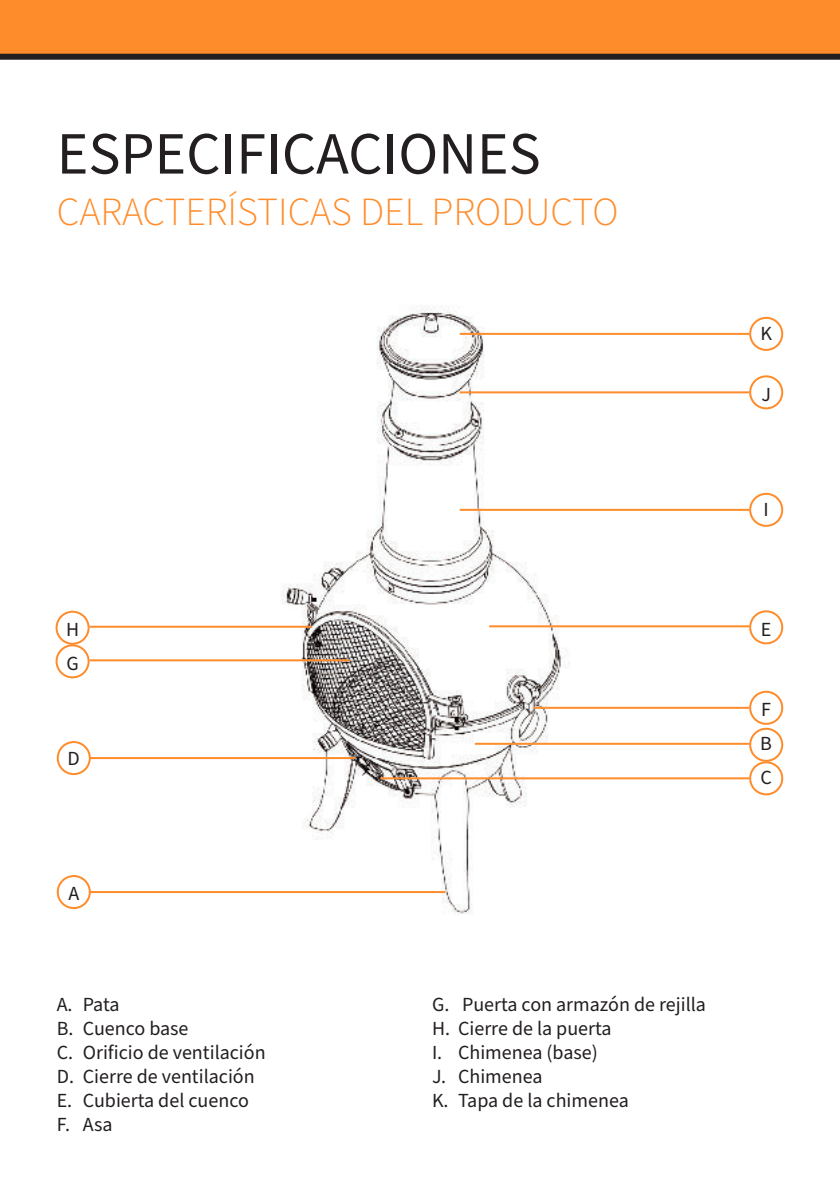
<style>
.page{position:relative;width:840px;height:1191px;background:#fff}
.page>*{position:absolute;margin:0;border:0;box-sizing:border-box;transform-origin:0 0}
.t1{font:60px "Source Sans Pro";color:#231f20}
.t2{font:300 40px "Source Sans Pro";color:#ff8c2b}
.t3{font:20px "Source Sans Pro";color:#231f20}
</style>
<div class="page">
<img style="left:230px;top:305px;width:398px;height:610px">
<div style="left:0;top:0;width:839px;height:57px;background:#ff8c2b"></div>
<div style="left:0;top:54px;width:839px;height:6px;background:#231f20"></div>
<div style="left:748px;top:610px;width:34px;height:34px;border:2px solid #ff8c2b;border-radius:50%"></div>
<hr style="left:489px;top:625px;width:259px;height:2px;background:#ff8c2b">
<div style="left:57px;top:741px;width:34px;height:34px;border:2px solid #ff8c2b;border-radius:50%"></div>
<hr style="left:90px;top:757px;width:265px;height:2px;background:#ff8c2b">
<div style="left:57px;top:875px;width:34px;height:34px;border:2px solid #ff8c2b;border-radius:50%"></div>
<hr style="left:90px;top:891px;width:355px;height:2px;background:#ff8c2b">
<div style="left:748px;top:728px;width:34px;height:34px;border:2px solid #ff8c2b;border-radius:50%"></div>
<hr style="left:474px;top:743px;width:274px;height:2px;background:#ff8c2b">
<div style="left:56px;top:611px;width:34px;height:34px;border:2px solid #ff8c2b;border-radius:50%"></div>
<hr style="left:90px;top:626px;width:222px;height:2px;background:#ff8c2b">
<div style="left:748px;top:493px;width:34px;height:34px;border:2px solid #ff8c2b;border-radius:50%"></div>
<hr style="left:459px;top:509px;width:289px;height:2px;background:#ff8c2b">
<div style="left:748px;top:317px;width:34px;height:34px;border:2px solid #ff8c2b;border-radius:50%"></div>
<hr style="left:459px;top:333px;width:289px;height:2px;background:#ff8c2b">
<div style="left:748px;top:375px;width:34px;height:34px;border:2px solid #ff8c2b;border-radius:50%"></div>
<hr style="left:459px;top:391px;width:289px;height:2px;background:#ff8c2b">
<div style="left:748px;top:761px;width:34px;height:34px;border:2px solid #ff8c2b;border-radius:50%"></div>
<hr style="left:380px;top:777px;width:368px;height:2px;background:#ff8c2b">
<div style="left:56px;top:644px;width:34px;height:34px;border:2px solid #ff8c2b;border-radius:50%"></div>
<hr style="left:90px;top:659px;width:259px;height:2px;background:#ff8c2b">
<div style="left:748px;top:691px;width:34px;height:34px;border:2px solid #ff8c2b;border-radius:50%"></div>
<hr style="left:533px;top:707px;width:215px;height:2px;background:#ff8c2b">
<p class="t1" style="left:57px;top:114px;width:485px">ESPECIFICACIONES</p>
<p class="t2" style="left:57px;top:184px;width:563px">CARACTERÍSTICAS DEL PRODUCTO</p>
<p class="t3" style="left:66px;top:616px;width:15px">H</p>
<p class="t3" style="left:66px;top:650px;width:14px">G</p>
<p class="t3" style="left:68px;top:745px;width:14px">D</p>
<p class="t3" style="left:68px;top:879px;width:12px">A</p>
<p class="t3" style="left:57px;top:991px;width:64px">A. Pata</p>
<p class="t3" style="left:57px;top:1015px;width:133px">B. Cuenco base</p>
<p class="t3" style="left:57px;top:1039px;width:210px">C. Orificio de ventilación</p>
<p class="t3" style="left:57px;top:1063px;width:199px">D. Cierre de ventilación</p>
<p class="t3" style="left:57px;top:1087px;width:193px">E. Cubierta del cuenco</p>
<p class="t3" style="left:57px;top:1111px;width:57px">F. Asa</p>
<p class="t3" style="left:432px;top:991px;width:275px">G. Puerta con armazón de rejilla</p>
<p class="t3" style="left:432px;top:1015px;width:181px">H. Cierre de la puerta</p>
<p class="t3" style="left:432px;top:1039px;width:167px">I. Chimenea (base)</p>
<p class="t3" style="left:432px;top:1063px;width:112px">J. Chimenea</p>
<p class="t3" style="left:432px;top:1087px;width:198px">K. Tapa de la chimenea</p>
<p class="t3" style="left:760px;top:320px;width:13px">K</p>
<p class="t3" style="left:761px;top:381px;width:11px">J</p>
<p class="t3" style="left:763px;top:496px;width:7px">I</p>
<p class="t3" style="left:760px;top:615px;width:12px">E</p>
<p class="t3" style="left:760px;top:696px;width:11px">F</p>
<p class="t3" style="left:759px;top:730px;width:13px">B</p>
<p class="t3" style="left:760px;top:763px;width:13px">C</p>
</div>
